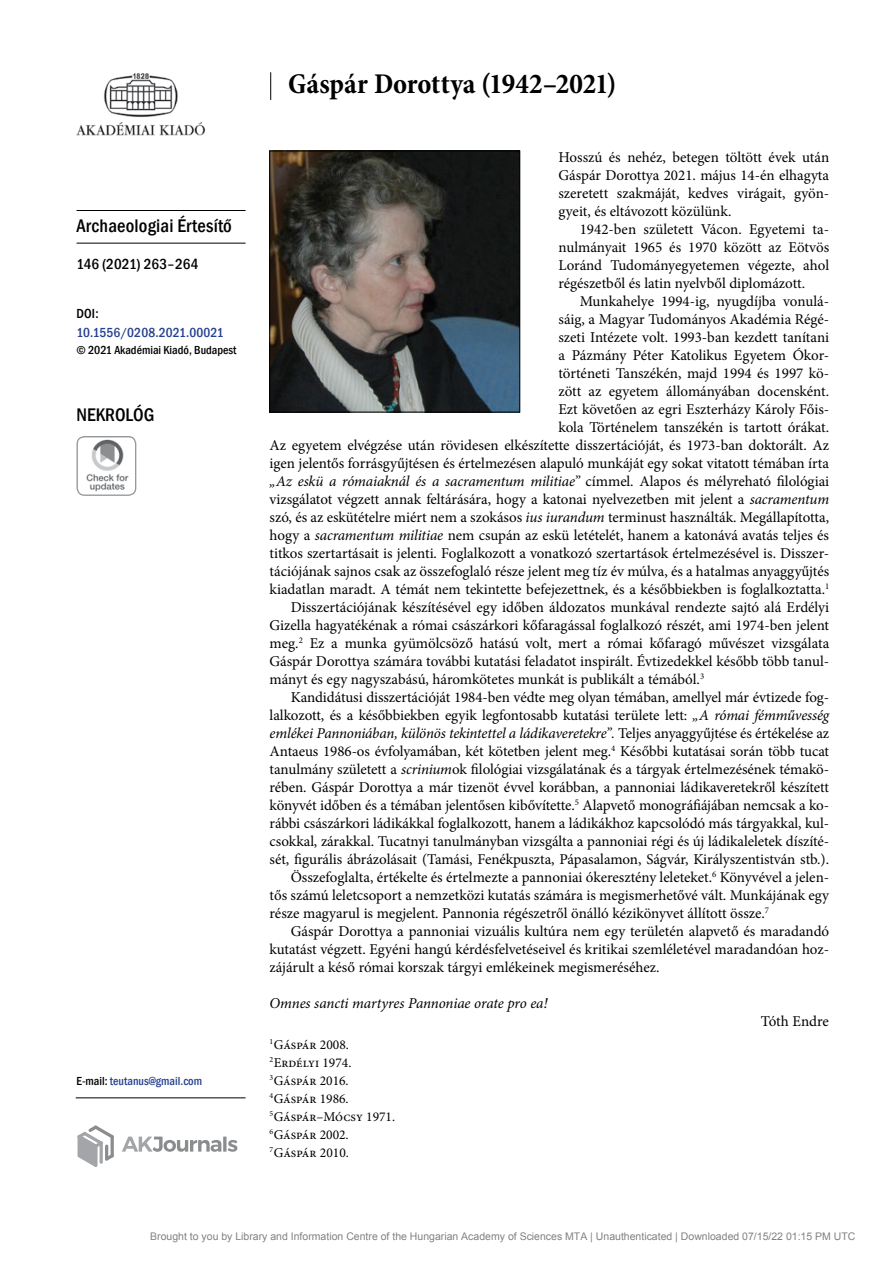
<style>
.page{position:relative;width:893px;height:1263px;background:#fff}
.page>*{position:absolute;margin:0;border:0;box-sizing:border-box;transform-origin:0 0}
.t1{font:700 condensed 28.8px "Minion Pro";letter-spacing:-.005em;color:#000}
.t2{font:500 condensed 18.75px "Franklin Gothic";letter-spacing:.01em;color:#000}
.t3{font:15px/18px "Minion Pro";letter-spacing:-.005em;color:#000;text-align:justify}
.t4{font:italic 15px "Minion Pro";letter-spacing:-.01em;color:#000}
.t5{font:500 condensed 15px "Franklin Gothic";letter-spacing:.01em;color:#000}
.t6{font:13.5px/18px "Minion Pro";color:#000}
.t7{font:500 condensed 13.5px "Franklin Gothic";letter-spacing:.01em;color:#25408f}
.t8{font:500 condensed 13.5px "Franklin Gothic";color:#000}
.t9{font:500 condensed 12px "Franklin Gothic";color:#000}
.t10{font:500 condensed 12px "Franklin Gothic";color:#25408f}
.t11{font:10.5px "Arial";color:rgb(0 0 0/.5)}
.s1{color:#000}
.s2{font-style:normal}
.s3{font-style:italic}
</style>
<div class="page">
<svg style="left:77px;top:1125px;width:37px;height:42px"></svg>
<svg style="left:122px;top:1136px;width:115px;height:16px"></svg>
<img style="left:77px;top:73px;width:128px;height:63px">
<svg style="left:270px;top:72px;width:1px;height:28px"></svg>
<img style="left:77px;top:437px;width:59px;height:58px">
<div style="left:77px;top:436px;width:59px;height:60px;border:1px solid #939598;border-radius:7px"></div>
<hr style="left:76px;top:1097px;width:170px;height:1px;background:#000">
<hr style="left:77px;top:210px;width:169px;height:1px;background:#000">
<hr style="left:77px;top:243px;width:169px;height:1px;background:#000">
<img style="left:271px;top:153px;width:247px;height:257px">
<div style="left:269px;top:151px;width:251px;height:261px;border:1px solid #000"></div>
<p class="t2" style="left:77px;top:214px;width:157px">Archaeologiai Értesítő</p>
<p class="t5" style="left:77px;top:254px;width:123px">146 (2021) 263–264</p>
<p class="t8" style="left:77px;top:305px;width:24px">DOI:</p>
<p class="t7" style="left:77px;top:324px;width:149px">10.1556/0208.2021.00021</p>
<p class="t9" style="left:77px;top:342px;width:162px">© 2021 Akadémiai Kiadó, Budapest</p>
<p class="t2" style="left:77px;top:402px;width:79px">NEKROLÓG</p>
<p class="t10" style="left:77px;top:1073px;width:127px"><span class="s1">E-mail:</span> teutanus@gmail.com</p>
<h1 class="t1" style="left:288px;top:64px;width:330px">Gáspár Dorottya (1942–2021)</h1>
<p class="t3" style="left:558px;top:148px;width:272px">Hosszú és nehéz, betegen töltött évek után Gáspár Dorottya 2021. május 14-én elhagyta szeretett szakmáját, kedves virágait, gyön&shy;gyeit, és eltávozott közülünk.</p>
<p class="t3" style="left:558px;top:220px;width:272px;text-indent:21px">1942-ben született Vácon. Egyetemi ta&shy;nulmányait 1965 és 1970 között az Eötvös Loránd Tudományegyetemen végezte, ahol régészetből és latin nyelvből diplomázott.</p>
<p class="t3" style="left:580px;top:292px;width:251px">Munkahelye 1994-ig, nyugdíjba vonulá-</p>
<p class="t3" style="left:558px;top:310px;width:272px">sáig, a Magyar Tudományos Akadémia Régé-</p>
<p class="t3" style="left:558px;top:328px;width:272px">szeti Intézete volt. 1993-ban kezdett tanítani</p>
<p class="t3" style="left:558px;top:346px;width:272px">a Pázmány Péter Katolikus Egyetem Ókor-</p>
<p class="t3" style="left:558px;top:364px;width:272px">történeti Tanszékén, majd 1994 és 1997 kö-</p>
<p class="t3" style="left:558px;top:382px;width:272px">zött az egyetem állományában docensként.</p>
<p class="t3" style="left:558px;top:400px;width:272px">Ezt követően az egri Eszterházy Károly Főis-</p>
<p class="t3" style="left:558px;top:418px;width:272px">kola Történelem tanszékén is tartott órákat.</p>
<p class="t3" style="left:270px;top:436px;width:561px">Az egyetem elvégzése után rövidesen elkészítette disszertációját, és 1973-ban doktorált. Az</p>
<p class="t3" style="left:270px;top:454px;width:561px">igen jelentős forrásgyűjtésen és értelmezésen alapuló munkáját egy sokat vitatott témában írta</p>
<p class="t4" style="left:270px;top:471px;width:561px">„Az eskü a rómaiaknál és a sacramentum militiae” <span class="s2">címmel. Alapos és mélyreható filológiai</span></p>
<p class="t3" style="left:270px;top:490px;width:561px">vizsgálatot végzett annak feltárására, hogy a katonai nyelvezetben mit jelent a <span class="s3">sacramentum</span></p>
<p class="t3" style="left:270px;top:508px;width:561px">szó, és az eskütételre miért nem a szokásos <span class="s3">ius iurandum</span> terminust használták. Megállapította,</p>
<p class="t3" style="left:270px;top:526px;width:561px">hogy a <span class="s3">sacramentum militiae</span> nem csupán az eskü letételét, hanem a katonává avatás teljes és</p>
<p class="t3" style="left:270px;top:544px;width:561px">titkos szertartásait is jelenti. Foglalkozott a vonatkozó szertartások értelmezésével is. Disszer-</p>
<p class="t3" style="left:270px;top:562px;width:561px">tációjának sajnos csak az összefoglaló része jelent meg tíz év múlva, és a hatalmas anyaggyűjtés</p>
<p class="t3" style="left:270px;top:580px;width:561px">kiadatlan maradt. A témát nem tekintette befejezettnek, és a későbbiekben is foglalkoztatta.<sup>1</sup></p>
<p class="t3" style="left:291px;top:598px;width:540px">Disszertációjának készítésével egy időben áldozatos munkával rendezte sajtó alá Erdélyi</p>
<p class="t3" style="left:270px;top:616px;width:561px">Gizella hagyatékénak a római császárkori kőfaragással foglalkozó részét, ami 1974-ben jelent</p>
<p class="t3" style="left:270px;top:634px;width:561px">meg.<sup>2</sup> Ez a munka gyümölcsöző hatású volt, mert a római kőfaragó művészet vizsgálata</p>
<p class="t3" style="left:270px;top:652px;width:561px">Gáspár Dorottya számára további kutatási feladatot inspirált. Évtizedekkel később több tanul-</p>
<p class="t3" style="left:270px;top:670px;width:436px">mányt és egy nagyszabású, háromkötetes munkát is publikált a témából.<sup>3</sup></p>
<p class="t3" style="left:291px;top:688px;width:540px">Kandidátusi disszertációját 1984-ben védte meg olyan témában, amellyel már évtizede fog-</p>
<p class="t3" style="left:270px;top:706px;width:561px">lalkozott, és a későbbiekben egyik legfontosabb kutatási területe lett: <span class="s3">„A római fémművesség</span></p>
<p class="t4" style="left:270px;top:723px;width:561px">emlékei Pannoniában, különös tekintettel a ládikaveretekre”. <span class="s2">Teljes anyaggyűjtése és értékelése az</span></p>
<p class="t3" style="left:270px;top:742px;width:561px">Antaeus 1986-os évfolyamában, két kötetben jelent meg.<sup>4</sup> Későbbi kutatásai során több tucat</p>
<p class="t3" style="left:270px;top:760px;width:561px">tanulmány született a <span class="s3">scrinium</span>ok filológiai vizsgálatának és a tárgyak értelmezésének témakö-</p>
<p class="t3" style="left:270px;top:778px;width:561px">rében. Gáspár Dorottya a már tizenöt évvel korábban, a pannoniai ládikaveretekről készített</p>
<p class="t3" style="left:270px;top:796px;width:561px">könyvét időben és a témában jelentősen kibővítette.<sup>5</sup> Alapvető monográfiájában nemcsak a ko-</p>
<p class="t3" style="left:270px;top:814px;width:561px">rábbi császárkori ládikákkal foglalkozott, hanem a ládikákhoz kapcsolódó más tárgyakkal, kul-</p>
<p class="t3" style="left:270px;top:832px;width:561px">csokkal, zárakkal. Tucatnyi tanulmányban vizsgálta a pannoniai régi és új ládikaleletek díszíté-</p>
<p class="t3" style="left:270px;top:850px;width:561px">sét, figurális ábrázolásait (Tamási, Fenékpuszta, Pápasalamon, Ságvár, Királyszentistván stb.).</p>
<p class="t3" style="left:291px;top:868px;width:540px">Összefoglalta, értékelte és értelmezte a pannoniai ókeresztény leleteket.<sup>6</sup> Könyvével a jelen-</p>
<p class="t3" style="left:270px;top:886px;width:561px">tős számú leletcsoport a nemzetközi kutatás számára is megismerhetővé vált. Munkájának egy</p>
<p class="t3" style="left:270px;top:904px;width:501px">része magyarul is megjelent. Pannonia régészetről önálló kézikönyvet állított össze.<sup>7</sup></p>
<p class="t3" style="left:291px;top:922px;width:540px">Gáspár Dorottya a pannoniai vizuális kultúra nem egy területén alapvető és maradandó</p>
<p class="t3" style="left:270px;top:940px;width:561px">kutatást végzett. Egyéni hangú kérdésfelvetéseivel és kritikai szemléletével maradandóan hoz-</p>
<p class="t3" style="left:270px;top:958px;width:392px">zájárult a késő római korszak tárgyi emlékeinek megismeréséhez.</p>
<p class="t4" style="left:270px;top:993px;width:279px">Omnes sancti martyres Pannoniae orate pro ea!</p>
<p class="t6" style="left:270px;top:1035px;width:127px"><sup>1</sup>Gáspár 2008.<br><sup>2</sup>Erdélyi 1974.<br><sup>3</sup>Gáspár 2016.<br><sup>4</sup>Gáspár 1986.<br><sup>5</sup>Gáspár–Mócsy 1971.<br><sup>6</sup>Gáspár 2002.<br><sup>7</sup>Gáspár 2010.</p>
<p class="t3" style="left:761px;top:1012px;width:69px">Tóth Endre</p>
<p class="t11" style="left:150px;top:1231px;width:707px">Brought to you by Library and Information Centre of the Hungarian Academy of Sciences MTA | Unauthenticated | Downloaded 07/15/22 01:15 PM UTC</p>
</div>
